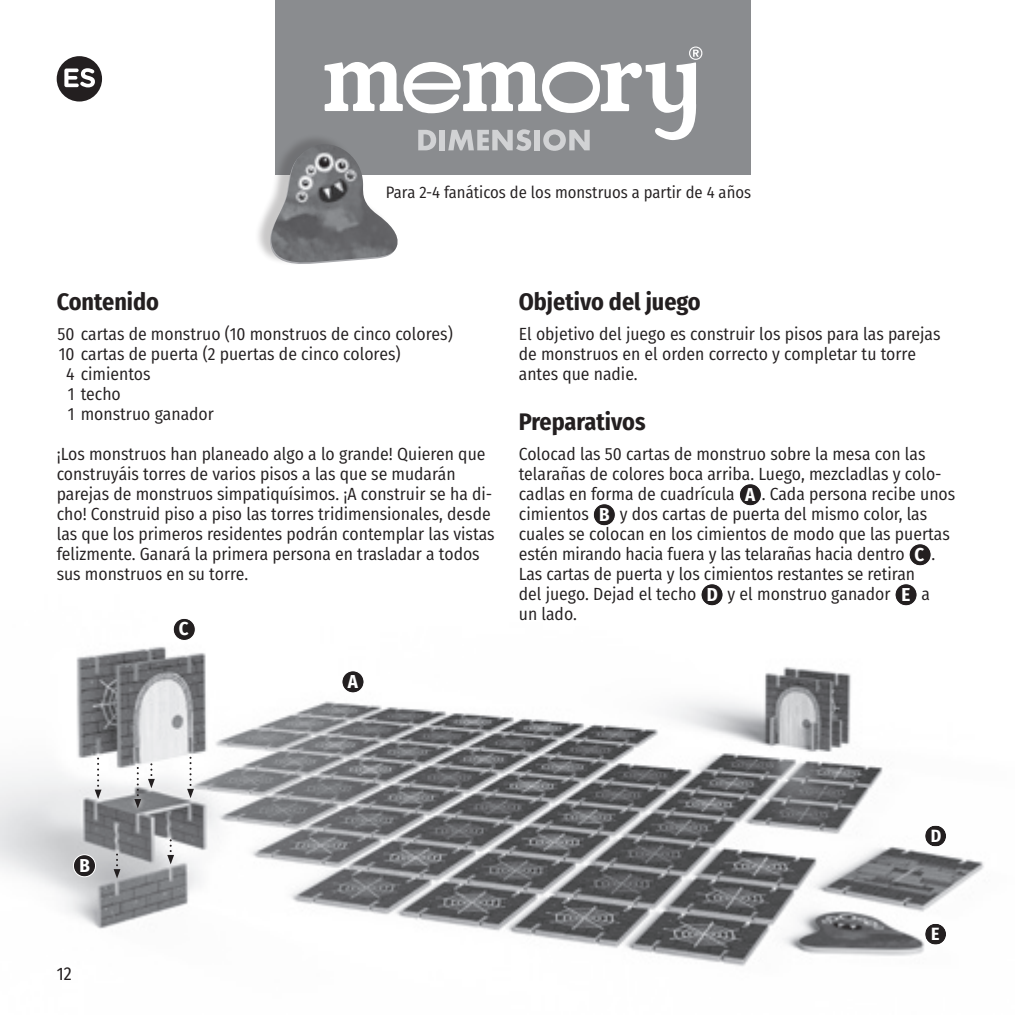
<style>
.page{position:relative;width:1015px;height:1015px;background:#fff}
.page>*{position:absolute;margin:0;border:0;box-sizing:border-box;transform-origin:0 0}
.t1{font:700 24px "Fira Sans Condensed";color:#231f20}
.t2{font:700 18.8px "Fira Sans Condensed";color:#fff}
.t3{font:18px "Fira Sans Condensed";color:#231f20}
.t4{font:700 17.8px "Fira Sans Condensed";color:#fff}
.t5{font:17.6px/20px "Fira Sans Condensed";color:#231f20}
.t6{font:16.6px "Fira Sans Condensed";color:#231f20}
.s1{font-weight:700;font-size:18.6px;color:#fff}
</style>
<div class="page">
<img style="left:0;top:486px;width:984px;height:481px">
<div style="left:73px;top:855px;width:23px;height:22px;background:#231f20;border-radius:50%"></div>
<div style="left:73px;top:854px;width:23px;height:23px;border:1px solid #fff;border-radius:50%"></div>
<div style="left:173px;top:618px;width:22px;height:22px;background:#231f20;border-radius:50%"></div>
<div style="left:173px;top:618px;width:23px;height:23px;border:1px solid #fff;border-radius:50%"></div>
<svg style="left:925px;top:825px;width:21px;height:21px"></svg>
<div style="left:924px;top:825px;width:23px;height:22px;border:1px solid #fff;border-radius:50%"></div>
<svg style="left:925px;top:924px;width:21px;height:20px"></svg>
<div style="left:924px;top:923px;width:23px;height:22px;border:1px solid #fff;border-radius:50%"></div>
<div style="left:342px;top:671px;width:22px;height:22px;background:#231f20;border-radius:50%"></div>
<div style="left:342px;top:670px;width:22px;height:23px;border:1px solid #fff;border-radius:50%"></div>
<svg style="left:114px;top:853px;width:6px;height:25px"></svg>
<svg style="left:167px;top:839px;width:7px;height:25px"></svg>
<svg style="left:187px;top:757px;width:7px;height:41px"></svg>
<div style="left:130px;top:762px;width:16px;height:50px;background:#fff;opacity:.75"></div>
<svg style="left:134px;top:767px;width:7px;height:41px"></svg>
<svg style="left:95px;top:757px;width:7px;height:42px"></svg>
<svg style="left:148px;top:762px;width:7px;height:26px"></svg>
<div style="left:739px;top:484px;width:22px;height:22px;background:#231f20;border-radius:50%"></div>
<div style="left:739px;top:483px;width:23px;height:23px;border:1px solid #fff;border-radius:50%"></div>
<div style="left:593px;top:504px;width:22px;height:22px;background:#231f20;border-radius:50%"></div>
<div style="left:593px;top:503px;width:23px;height:23px;border:1px solid #fff;border-radius:50%"></div>
<div style="left:909px;top:544px;width:22px;height:22px;background:#231f20;border-radius:50%"></div>
<div style="left:909px;top:543px;width:22px;height:23px;border:1px solid #fff;border-radius:50%"></div>
<div style="left:701px;top:584px;width:22px;height:22px;background:#231f20;border-radius:50%"></div>
<div style="left:701px;top:583px;width:22px;height:23px;border:1px solid #fff;border-radius:50%"></div>
<div style="left:895px;top:584px;width:22px;height:22px;background:#231f20;border-radius:50%"></div>
<div style="left:895px;top:583px;width:22px;height:23px;border:1px solid #fff;border-radius:50%"></div>
<div style="left:276px;top:0;width:475px;height:175px;background:#8a8c8f"></div>
<div style="left:254px;top:133px;width:140px;height:132px;background:#231f20;opacity:.25"></div>
<div style="left:57px;top:56px;width:45px;height:46px;background:#231f20;border-radius:50%"></div>
<svg style="left:64px;top:68px;width:31px;height:19px"></svg>
<svg style="left:270px;top:47px;width:432px;height:218px"></svg>
<p class="t6" style="left:386px;top:180px;width:367px">Para 2-4 fanáticos de los monstruos a partir de 4 años</p>
<h1 class="t1" style="left:57px;top:282px;width:104px">Contenido</h1>
<p class="t5" style="left:58px;top:323px;width:397px">50 cartas de monstruo (10 monstruos de cinco colores)</p>
<p class="t5" style="left:59px;top:343px;width:343px">10 cartas de puerta (2 puertas de cinco colores)</p>
<p class="t5" style="left:66px;top:363px;width:86px">4 cimientos</p>
<p class="t5" style="left:68px;top:383px;width:54px">1 techo</p>
<p class="t5" style="left:68px;top:403px;width:148px">1 monstruo ganador</p>
<p class="t5" style="left:57px;top:443px;width:439px">¡Los monstruos han planeado algo a lo grande! Quieren que construyáis torres de varios pisos a las que se mudarán parejas de monstruos simpatiquísimos. ¡A construir se ha di&shy;cho! Construid piso a piso las torres tridimensionales, desde las que los primeros residentes podrán contemplar las vistas felizmente. Ganará la primera persona en trasladar a todos sus monstruos en su torre.</p>
<p class="t2" style="left:179px;top:613px;width:11px">C</p>
<p class="t2" style="left:348px;top:666px;width:12px">A</p>
<h1 class="t1" style="left:519px;top:282px;width:183px">Objetivo del juego</h1>
<p class="t5" style="left:519px;top:323px;width:423px">El objetivo del juego es construir los pisos para las parejas de monstruos en el orden correcto y completar tu torre antes que nadie.</p>
<h1 class="t1" style="left:519px;top:402px;width:128px">Preparativos</h1>
<p class="t5" style="left:519px;top:443px;width:438px">Colocad las 50 cartas de monstruo sobre la mesa con las telarañas de colores boca arriba. Luego, mezcladlas y colo&shy;cadlas en forma de cuadrícula <span class="s1">A</span> . Cada persona recibe unos cimientos <span class="s1">B</span> y dos cartas de puerta del mismo color, las cuales se colocan en los cimientos de modo que las puertas estén mirando hacia fuera y las telarañas hacia dentro <span class="s1">C</span> .<br>Las cartas de puerta y los cimientos restantes se retiran<br>del juego. Dejad el techo <span class="s1">D</span> y el monstruo ganador <span class="s1">E</span> a<br>un lado.</p>
<p class="t2" style="left:79px;top:849px;width:12px">B</p>
<p class="t3" style="left:57px;top:960px;width:16px">12</p>
<p class="t4" style="left:931px;top:821px;width:12px">D</p>
<p class="t4" style="left:931px;top:919px;width:10px">E</p>
</div>
